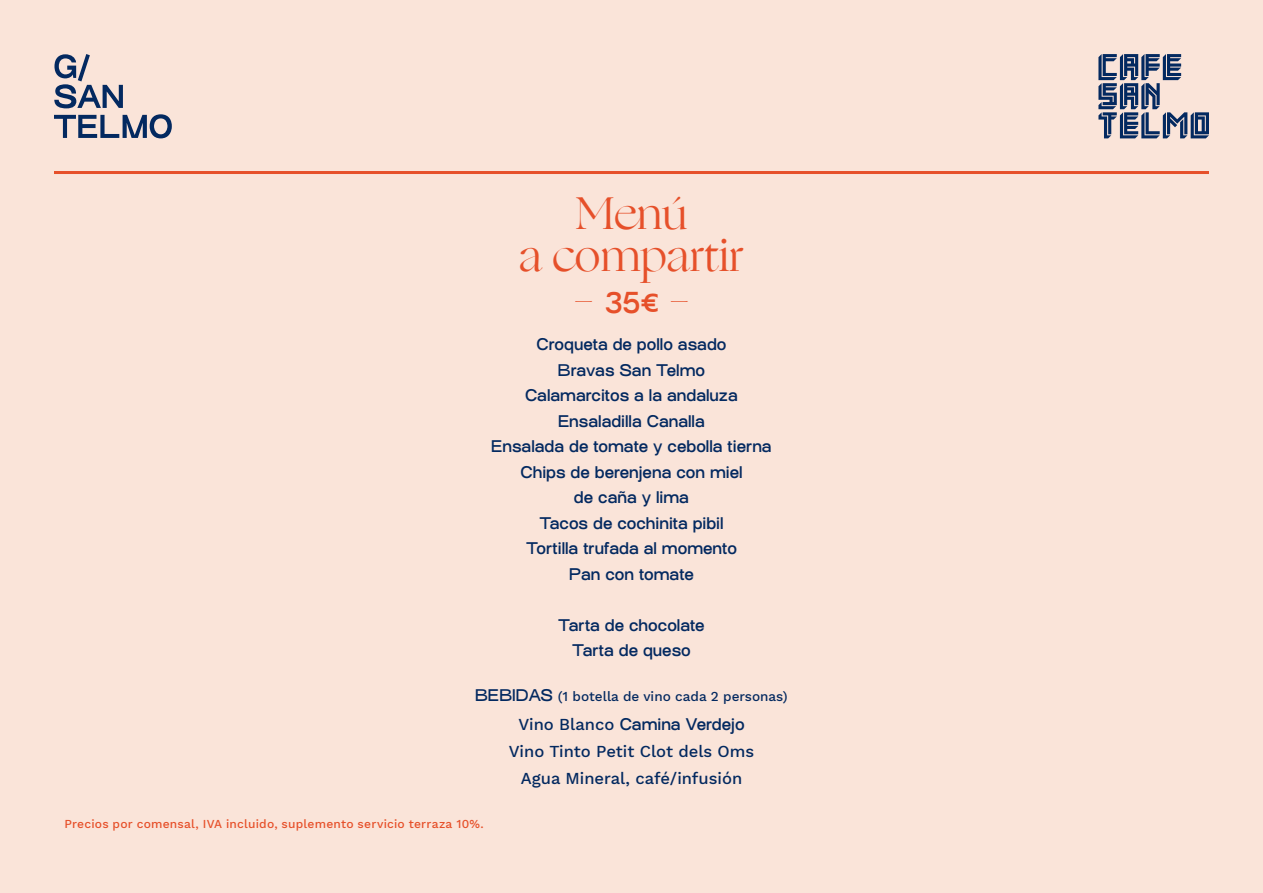
<style>
.page{position:relative;width:1263px;height:893px;background:#fae4d9}
.page>*{position:absolute;margin:0;border:0;box-sizing:border-box;transform-origin:0 0}
.t1{font:45px/42px "Ogg";color:#e6502a;text-align:center}
.t2{font:500 30px "AT Osmose";color:#e6502a}
.t3{font:500 16.5px/25.5px "AT Osmose";color:#032960;text-align:center}
.t4{font:500 16.5px/27px "Work Sans";color:#032960;text-align:center}
.t5{font:500 13.5px "Work Sans";color:#032960}
.t6{font:500 12px "Work Sans";letter-spacing:.015em;color:#e6502a}
.s1{font-family:"Ogg";font-weight:400;font-size:45px}
.s2{font-family:"AT Osmose";font-size:16.5px}
.s3{font-family:"Work Sans"}
</style>
<div class="page">
<svg style="left:54px;top:54px;width:69px;height:54px"></svg>
<svg style="left:54px;top:114px;width:118px;height:24px"></svg>
<hr style="left:54px;top:171px;width:1155px;height:3px;background:#e6502a">
<svg style="left:1098px;top:54px;width:111px;height:84px"></svg>
<h1 class="t1" style="left:519px;top:195px;width:226px">Menú<br>a compartir</h1>
<h2 class="t2" style="left:572px;top:290px;width:120px"><span class="s1">–</span> 35€ <span class="s1">–</span></h2>
<p class="t3" style="left:491px;top:333px;width:282px">Croqueta de pollo asado<br>Bravas San Telmo<br>Calamarcitos a la andaluza<br>Ensaladilla Canalla<br>Ensalada de tomate y cebolla tierna<br>Chips de berenjena con miel<br>de caña y lima<br>Tacos de cochinita pibil<br>Tortilla trufada al momento<br>Pan con tomate</p>
<p class="t3" style="left:558px;top:614px;width:148px">Tarta de chocolate<br>Tarta de queso</p>
<p class="t5" style="left:475px;top:691px;width:314px"><span class="s2">BEBIDAS</span> (1 botella de vino cada 2 personas)</p>
<p class="t3" style="left:518px;top:713px;width:228px"><span class="s3">Vino Blanco</span> Camina Verdejo</p>
<p class="t4" style="left:509px;top:739px;width:247px">Vino Tinto Petit Clot dels Oms<br>Agua Mineral, café/infusión</p>
<p class="t6" style="left:64px;top:819px;width:421px">Precios por comensal, IVA incluido, suplemento servicio terraza 10%.</p>
</div>
